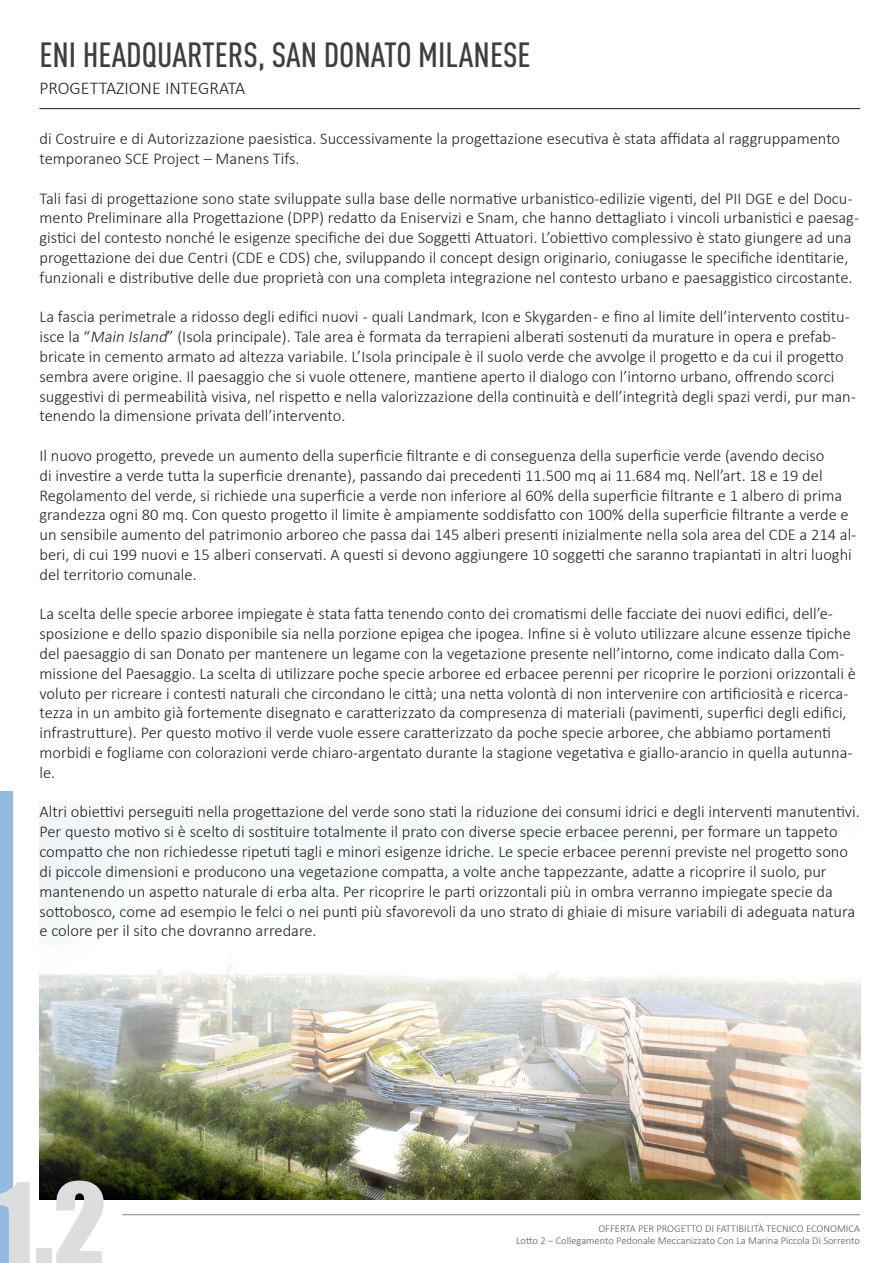
<style>
.page{position:relative;width:893px;height:1263px;background:#fff}
.page>*{position:absolute;margin:0;border:0;box-sizing:border-box;transform-origin:0 0}
.t1{font:105px "Impact";color:#dcdddf}
.t2{font:500 34.5px "DIN Cond";color:#3e3e3f}
.t3{font:300 18px "Calibri";color:#231f20}
.t4{font:300 16.5px/19.8px "Calibri";color:#231f20}
.t5{font:300 10.5px "Calibri";color:#57585a}
.s1{font-style:italic}
</style>
<div class="page">
<img style="left:39px;top:807px;width:821px;height:392px">
<hr style="left:39px;top:108px;width:821px;height:1px;background:#231f20">
<div style="left:0;top:792px;width:13px;height:471px;background:#94bae2"></div>
<hr style="left:122px;top:1214px;width:738px;height:1px;background:#808285">
<p class="t2" style="left:39px;top:34px;width:493px">ENI HEADQUARTERS, SAN DONATO MILANESE</p>
<p class="t3" style="left:39px;top:77px;width:207px">PROGETTAZIONE INTEGRATA</p>
<p class="t4" style="left:39px;top:129px;width:802px">di Costruire e di Autorizzazione paesistica. Successivamente la progettazione esecutiva è stata affidata al raggruppamento temporaneo SCE Project – Manens Tifs.</p>
<p class="t4" style="left:39px;top:188px;width:821px">Tali fasi di progettazione sono state sviluppate sulla base delle normative urbanistico-edilizie vigenti, del PII DGE e del Docu&shy;mento Preliminare alla Progettazione (DPP) redatto da Eniservizi e Snam, che hanno dettagliato i vincoli urbanistici e paesag&shy;gistici del contesto nonché le esigenze specifiche dei due Soggetti Attuatori. L’obiettivo complessivo è stato giungere ad una progettazione dei due Centri (CDE e CDS) che, sviluppando il concept design originario, coniugasse le specifiche identitarie, funzionali e distributive delle due proprietà con una completa integrazione nel contesto urbano e paesaggistico circostante.</p>
<p class="t4" style="left:39px;top:307px;width:818px">La fascia perimetrale a ridosso degli edifici nuovi - quali Landmark, Icon e Skygarden - e fino al limite dell’intervento costitu&shy;isce la “<span class="s1">Main Island</span>” (Isola principale). Tale area è formata da terrapieni alberati sostenuti da murature in opera e prefab&shy;bricate in cemento armato ad altezza variabile. L’Isola principale è il suolo verde che avvolge il progetto e da cui il progetto sembra avere origine. Il paesaggio che si vuole ottenere, mantiene aperto il dialogo con l’intorno urbano, offrendo scorci suggestivi di permeabilità visiva, nel rispetto e nella valorizzazione della continuità e dell’integrità degli spazi verdi, pur man&shy;tenendo la dimensione privata dell’intervento.</p>
<p class="t4" style="left:39px;top:445px;width:818px">Il nuovo progetto, prevede un aumento della superficie filtrante e di conseguenza della superficie verde (avendo deciso<br>di investire a verde tutta la superficie drenante), passando dai precedenti 11.500 mq ai 11.684 mq. Nell’art. 18 e 19 del Regolamento del verde, si richiede una superficie a verde non inferiore al 60% della superficie filtrante e 1 albero di prima grandezza ogni 80 mq. Con questo progetto il limite è ampiamente soddisfatto con 100% della superficie filtrante a verde e un sensibile aumento del patrimonio arboreo che passa dai 145 alberi presenti inizialmente nella sola area del CDE a 214 al&shy;beri, di cui 199 nuovi e 15 alberi conservati. A questi si devono aggiungere 10 soggetti che saranno trapiantati in altri luoghi del territorio comunale.</p>
<p class="t4" style="left:39px;top:604px;width:818px">La scelta delle specie arboree impiegate è stata fatta tenendo conto dei cromatismi delle facciate dei nuovi edifici, dell’e&shy;sposizione e dello spazio disponibile sia nella porzione epigea che ipogea. Infine si è voluto utilizzare alcune essenze tipiche del paesaggio di san Donato per mantenere un legame con la vegetazione presente nell’intorno, come indicato dalla Com&shy;missione del Paesaggio. La scelta di utilizzare poche specie arboree ed erbacee perenni per ricoprire le porzioni orizzontali è voluto per ricreare i contesti naturali che circondano le città; una netta volontà di non intervenire con artificiosità e ricerca&shy;tezza in un ambito già fortemente disegnato e caratterizzato da compresenza di materiali (pavimenti, superfici degli edifici, infrastrutture). Per questo motivo il verde vuole essere caratterizzato da poche specie arboree, che abbiamo portamenti morbidi e fogliame con colorazioni verde chiaro-argentato durante la stagione vegetativa e giallo-arancio in quella autunna&shy;le.</p>
<p class="t4" style="left:39px;top:802px;width:822px">Altri obiettivi perseguiti nella progettazione del verde sono stati la riduzione dei consumi idrici e degli interventi manutentivi.<br>Per questo motivo si è scelto di sostituire totalmente il prato con diverse specie erbacee perenni, per formare un tappeto compatto che non richiedesse ripetuti tagli e minori esigenze idriche. Le specie erbacee perenni previste nel progetto sono di piccole dimensioni e producono una vegetazione compatta, a volte anche tappezzante, adatte a ricoprire il suolo, pur mantenendo un aspetto naturale di erba alta. Per ricoprire le parti orizzontali più in ombra verranno impiegate specie da sottobosco, come ad esempio le felci o nei punti più sfavorevoli da uno strato di ghiaie di misure variabili di adeguata natura e colore per il sito che dovranno arredare.</p>
<p class="t1" style="left:-6px;top:1142px;width:114px">1.2</p>
<p class="t5" style="left:598px;top:1221px;width:263px">OFFERTA PER PROGETTO DI FATTIBILITÀ TECNICO ECONOMICA</p>
<p class="t5" style="left:516px;top:1234px;width:345px">Lotto 2 – Collegamento Pedonale Meccanizzato Con La Marina Piccola Di Sorrento</p>
</div>
